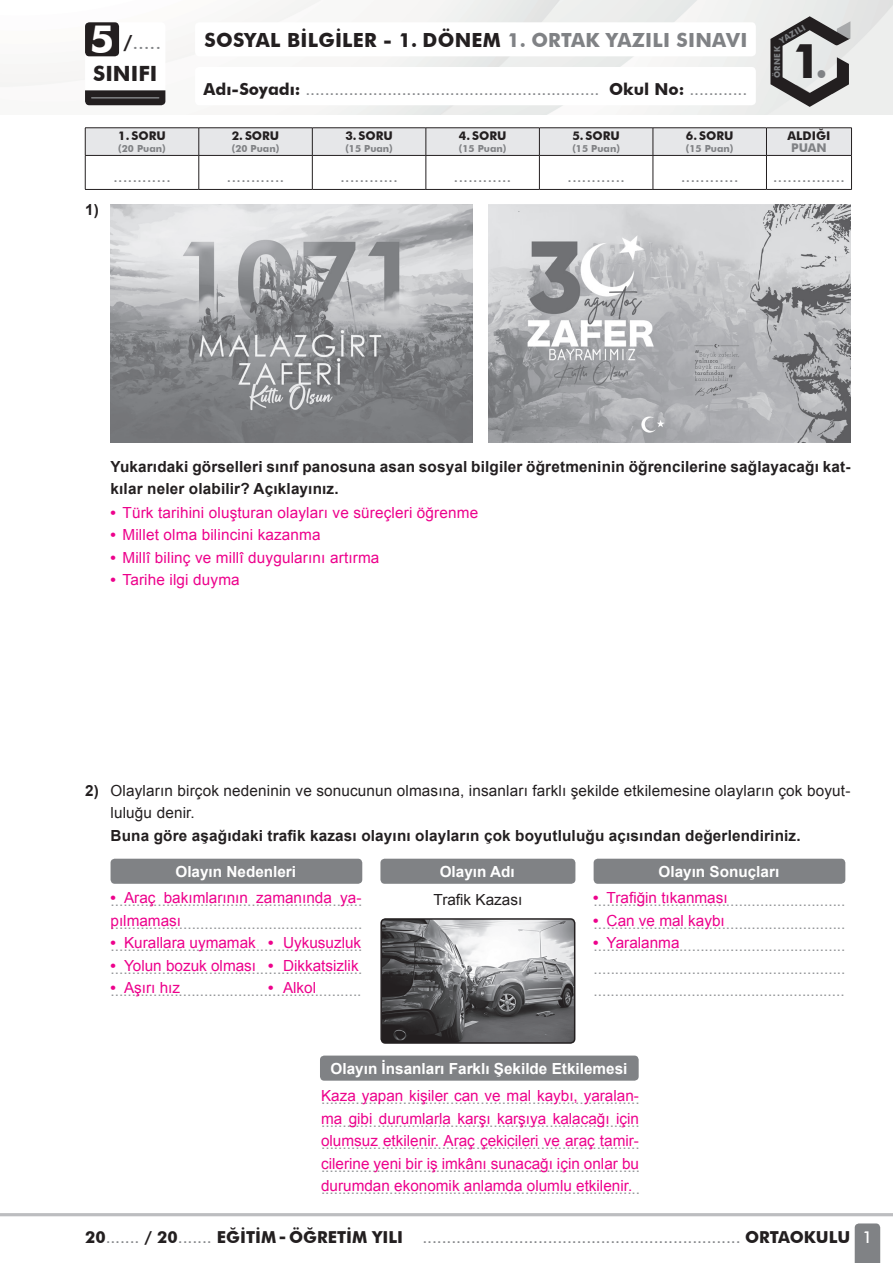
<style>
.page{position:relative;width:893px;height:1263px;background:#fff}
.page>*{position:absolute;margin:0;border:0;box-sizing:border-box;transform-origin:0 0}
.t1{font:700 48px "Futura BT";color:#231f20}
.t2{font:700 39px "Futura BT";color:#fff}
.t3{font:700 21px "Futura BT";color:#231f20}
.t4{font:700 19.5px "Futura BT";letter-spacing:.01em;color:#231f20}
.t5{font:500 19.5px "Futura BT";color:#808285}
.t6{font:500 16.5px "Futura BT";color:#808285}
.t7{font:700 16.5px "Futura BT";color:#231f20}
.t8{font:15.3px/22.5px "Arial";color:#939598;text-align:justify}
.t9{font:15.3px/22.5px "Arial";color:#ed028c}
.t10{font:700 15.3px/22.5px "Arial";letter-spacing:.01em;color:#231f20}
.t11{font:15.3px/22.5px "Arial";letter-spacing:.01em;color:#231f20}
.t12{font:700 15.3px "Arial";color:#fff}
.t13{font:700 12px "Futura BT";color:#231f20}
.t14{font:700 12px "Futura BT";color:#808285}
.t15{font:700 9.75px "Futura BT";color:#808285}
.t16{font:700 8.25px "Futura BT";letter-spacing:.05em;color:#808285}
.s1{font-weight:700;color:#231f20}
.s2{color:#808285}
.s3{font-size:39px;color:#808285}
.s4{font-weight:700}
.s5{font-weight:500;color:#808285}
.s6{color:#fff}
</style>
<div class="page">
<svg style="left:85px;top:90px;width:80px;height:15px"></svg>
<div style="left:85px;top:22px;width:34px;height:34px;background:#231f20;border-radius:4px"></div>
<hr style="left:0;top:1213px;width:893px;height:3px;background:#bcbdc0">
<svg style="left:855px;top:1223px;width:25px;height:40px"></svg>
<svg style="left:770px;top:16px;width:80px;height:91px;background:#a1a1a1"></svg>
<hr style="left:92px;top:97px;width:67px;height:2px;background:#808285">
<div style="left:766px;top:128px;width:85px;height:27px;background:#e6e7e9"></div>
<hr style="left:766px;top:128px;width:86px;height:1px;background:#231f20">
<svg style="left:85px;top:128px;width:682px;height:27px;background:#e1e2e4"></svg>
<svg style="left:851px;top:129px;width:1px;height:26px"></svg>
<hr style="left:85px;top:155px;width:114px;height:1px;background:#231f20">
<hr style="left:85px;top:156px;width:1px;height:33px;background:#231f20">
<hr style="left:199px;top:155px;width:113px;height:1px;background:#231f20">
<hr style="left:199px;top:156px;width:1px;height:33px;background:#231f20">
<hr style="left:312px;top:155px;width:114px;height:1px;background:#231f20">
<hr style="left:312px;top:156px;width:1px;height:33px;background:#231f20">
<hr style="left:426px;top:155px;width:113px;height:1px;background:#231f20">
<hr style="left:426px;top:156px;width:1px;height:33px;background:#231f20">
<hr style="left:539px;top:155px;width:114px;height:1px;background:#231f20">
<hr style="left:539px;top:156px;width:1px;height:33px;background:#231f20">
<hr style="left:653px;top:155px;width:113px;height:1px;background:#231f20">
<hr style="left:653px;top:156px;width:1px;height:33px;background:#231f20">
<hr style="left:766px;top:155px;width:86px;height:1px;background:#231f20">
<hr style="left:766px;top:156px;width:1px;height:33px;background:#231f20">
<hr style="left:851px;top:156px;width:1px;height:33px;background:#231f20">
<hr style="left:85px;top:189px;width:114px;height:1px;background:#231f20">
<hr style="left:199px;top:189px;width:113px;height:1px;background:#231f20">
<hr style="left:312px;top:189px;width:114px;height:1px;background:#231f20">
<hr style="left:426px;top:189px;width:113px;height:1px;background:#231f20">
<hr style="left:539px;top:189px;width:114px;height:1px;background:#231f20">
<hr style="left:653px;top:189px;width:113px;height:1px;background:#231f20">
<hr style="left:766px;top:189px;width:86px;height:1px;background:#231f20">
<img style="left:488px;top:204px;width:362px;height:238px">
<img style="left:111px;top:204px;width:361px;height:238px">
<img style="left:383px;top:919px;width:192px;height:124px">
<div style="left:380px;top:918px;width:195px;height:126px;border:2px solid #231f20;border-radius:4px"></div>
<div style="left:380px;top:859px;width:195px;height:25px;background:#808285;border-radius:4px"></div>
<div style="left:594px;top:859px;width:251px;height:25px;background:#808285;border-radius:4px"></div>
<div style="left:320px;top:1055px;width:319px;height:26px;background:#808285;border-radius:4px"></div>
<div style="left:111px;top:859px;width:251px;height:25px;background:#808285;border-radius:4px"></div>
<h2 class="t2" style="left:90px;top:16px;width:26px">5</h2>
<p class="t5" style="left:124px;top:30px;width:39px"><span class="s1">/</span>.....</p>
<p class="t4" style="left:205px;top:28px;width:544px">SOSYAL BİLGİLER - 1. DÖNEM <span class="s2">1. ORTAK YAZILI SINAVI</span></p>
<h3 class="t3" style="left:93px;top:61px;width:66px">SINIFI</h3>
<p class="t6" style="left:204px;top:79px;width:545px"><span class="s1">Adı-Soyadı:</span> ............................................................. <span class="s1">Okul No:</span> ............</p>
<p class="t16" style="left:778px;top:37px;width:30px;rotate:-31deg">YAZILI</p>
<h1 class="t1" style="left:792px;top:31px;width:37px">1 <span class="s3">.</span></h1>
<p class="t16" style="left:772px;top:78px;width:33px;rotate:-90deg">ÖRNEK</p>
<p class="t13" style="left:118px;top:129px;width:49px">1. SORU</p>
<p class="t15" style="left:118px;top:143px;width:49px">(20 Puan)</p>
<p class="t13" style="left:232px;top:129px;width:49px">2. SORU</p>
<p class="t15" style="left:232px;top:143px;width:49px">(20 Puan)</p>
<p class="t13" style="left:345px;top:129px;width:49px">3. SORU</p>
<p class="t15" style="left:345px;top:143px;width:49px">(15 Puan)</p>
<p class="t13" style="left:459px;top:129px;width:49px">4. SORU</p>
<p class="t15" style="left:459px;top:143px;width:49px">(15 Puan)</p>
<p class="t13" style="left:572px;top:129px;width:49px">5. SORU</p>
<p class="t15" style="left:572px;top:143px;width:49px">(15 Puan)</p>
<p class="t13" style="left:686px;top:129px;width:49px">6. SORU</p>
<p class="t15" style="left:686px;top:143px;width:49px">(15 Puan)</p>
<p class="t13" style="left:787px;top:129px;width:44px">ALDIĞI</p>
<p class="t14" style="left:791px;top:141px;width:37px">PUAN</p>
<p class="t10" style="left:85px;top:199px;width:15px">1)</p>
<p class="t6" style="left:113px;top:166px;width:59px">............</p>
<p class="t6" style="left:227px;top:166px;width:59px">............</p>
<p class="t6" style="left:340px;top:166px;width:59px">............</p>
<p class="t6" style="left:454px;top:166px;width:59px">............</p>
<p class="t6" style="left:567px;top:166px;width:59px">............</p>
<p class="t6" style="left:681px;top:166px;width:59px">............</p>
<p class="t6" style="left:773px;top:166px;width:74px">...............</p>
<p class="t10" style="left:111px;top:456px;width:741px">Yukarıdaki görselleri sınıf panosuna asan sosyal bilgiler öğretmeninin öğrencilerine sağlayacağı kat&shy;kılar neler olabilir? Açıklayınız.</p>
<p class="t9" style="left:111px;top:501px;width:369px"><span class="s4">•</span> Türk tarihini oluşturan olayları ve süreçleri öğrenme</p>
<p class="t9" style="left:111px;top:524px;width:212px"><span class="s4">•</span> Millet olma bilincini kazanma</p>
<p class="t9" style="left:111px;top:546px;width:270px"><span class="s4">•</span> Millî bilinç ve millî duygularını artırma</p>
<p class="t9" style="left:111px;top:569px;width:131px"><span class="s4">•</span> Tarihe ilgi duyma</p>
<p class="t11" style="left:111px;top:779px;width:741px;text-indent:-25px"><span class="s4">2)</span> Olayların birçok nedeninin ve sonucunun olmasına, insanları farklı şekilde etkilemesine olayların çok boyut&shy;luluğu denir.</p>
<p class="t10" style="left:111px;top:824px;width:692px">Buna göre aşağıdaki trafik kazası olayını olayların çok boyutluluğu açısından değerlendiriniz.</p>
<p class="t12" style="left:440px;top:861px;width:77px">Olayın Adı</p>
<p class="t12" style="left:658px;top:861px;width:122px">Olayın Sonuçları</p>
<p class="t12" style="left:175px;top:861px;width:122px">Olayın Nedenleri</p>
<p class="t9" style="left:111px;top:887px;width:252px"><span class="s4">•</span> Araç bakımlarının zamanında ya&shy;pılmaması</p>
<p class="t9" style="left:111px;top:932px;width:252px"><span class="s4">•</span> Kurallara uymamak <span class="s4">•</span> Uykusuzluk</p>
<p class="t9" style="left:111px;top:954px;width:250px"><span class="s4">•</span> Yolun bozuk olması <span class="s4">•</span> Dikkatsizlik</p>
<p class="t9" style="left:111px;top:977px;width:71px"><span class="s4">•</span> Aşırı hız</p>
<p class="t9" style="left:268px;top:977px;width:50px"><span class="s4">•</span> Alkol</p>
<p class="t8" style="left:111px;top:890px;width:253px">........................................................... ........................................................... ........................................................... ........................................................... ...........................................................</p>
<p class="t11" style="left:434px;top:889px;width:90px">Trafik Kazası</p>
<p class="t9" style="left:593px;top:887px;width:136px"><span class="s4">•</span> Trafiğin tıkanması</p>
<p class="t9" style="left:593px;top:909px;width:133px"><span class="s4">•</span> Can ve mal kaybı</p>
<p class="t9" style="left:593px;top:932px;width:88px"><span class="s4">•</span> Yaralanma</p>
<p class="t8" style="left:594px;top:890px;width:253px">........................................................... ........................................................... ........................................................... ........................................................... ...........................................................</p>
<p class="t12" style="left:331px;top:1058px;width:298px">Olayın İnsanları Farklı Şekilde Etkilemesi</p>
<p class="t9" style="left:321px;top:1085px;width:320px;text-align:justify">Kaza yapan kişiler can ve mal kaybı, yaralan&shy;ma gibi durumlarla karşı karşıya kalacağı için olumsuz etkilenir. Araç çekicileri ve araç tamir&shy;cilerine yeni bir iş imkânı sunacağı için onlar bu durumdan ekonomik anlamda olumlu etkilenir.</p>
<p class="t8" style="left:321px;top:1088px;width:321px">.......................................................................... .......................................................................... .......................................................................... ........................................................................... ...........................................................................</p>
<p class="t7" style="left:85px;top:1227px;width:320px">20<span class="s5">.......</span> / 20<span class="s5">.......</span> EĞİTİM - ÖĞRETİM YILI</p>
<p class="t6" style="left:422px;top:1227px;width:451px">.................................................................. <span class="s1">ORTAOKULU</span> <span class="s6">1</span></p>
</div>
